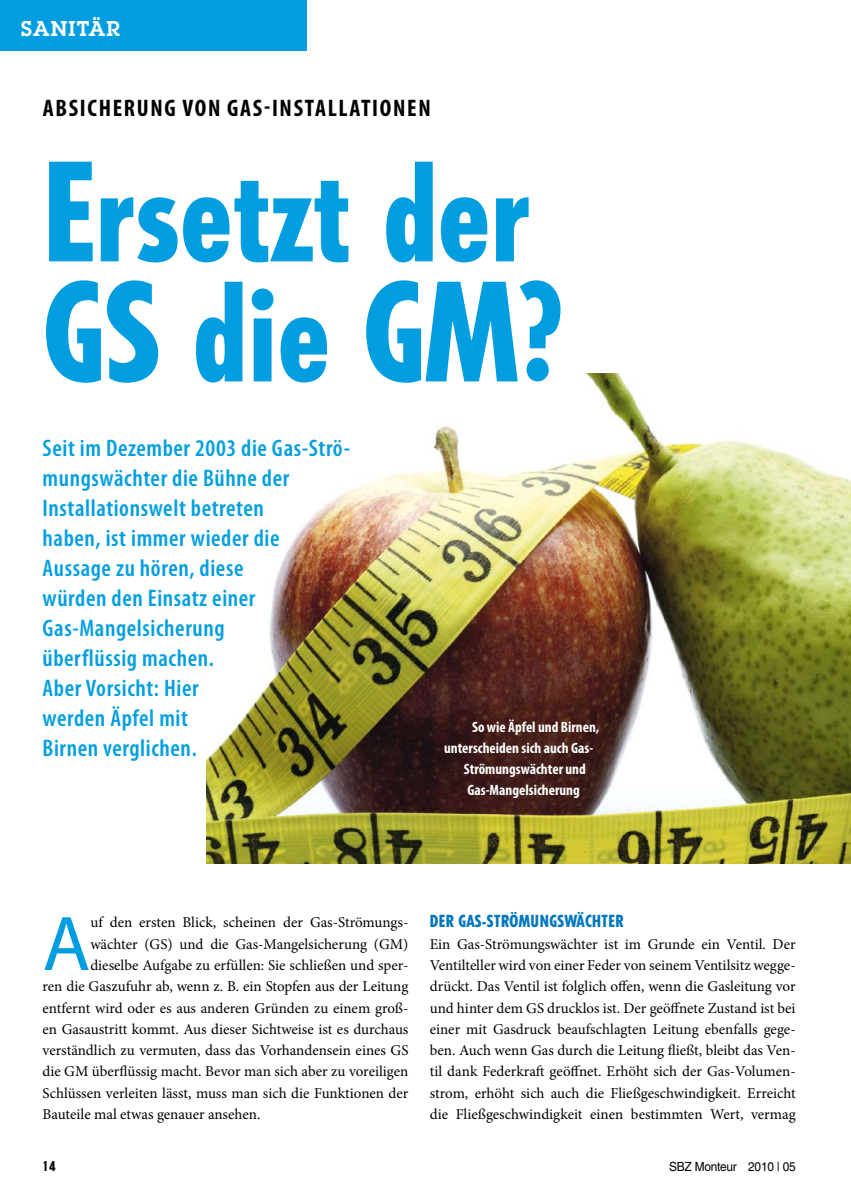
<style>
.page{position:relative;width:851px;height:1204px;background:#fff}
.page>*{position:absolute;margin:0;border:0;box-sizing:border-box;transform-origin:0 0}
.t1{font:800 condensed 135px/120px "Tempo Std";color:#009ee0}
.t2{font:78.15px "Myriad Pro";color:#009ee0}
.t3{font:600 condensed 24px/30px "Myriad Pro";letter-spacing:.025em;color:#009ee0}
.t4{font:700 condensed 24px "Myriad Pro";letter-spacing:.07em;color:#000}
.t5{font:600 21px "Lubalin Graph Std";letter-spacing:.05em;color:#fff}
.t6{font:800 condensed 16.5px "Tempo Std";letter-spacing:.03em;color:#0076bd}
.t7{font:15px/21.3px "Minion Pro";color:#000;text-align:justify}
.t8{font:700 condensed 15px "Myriad Pro";color:#fff}
.t9{font:800 condensed 13.5px "Tempo Std";color:#000}
.t10{font:12.6px "Helvetica LT Std";letter-spacing:-.02em;color:#000;scale:.94 1}
</style>
<div class="page">
<img style="left:206px;top:373px;width:644px;height:490px">
<div style="left:0;top:0;width:306px;height:51px;background:#009ee0"></div>
<h3 class="t5" style="left:21px;top:15px;width:100px">SANITÄR</h3>
<h3 class="t4" style="left:43px;top:93px;width:389px">Absicherung von Gas-Installationen</h3>
<h1 class="t1" style="left:43px;top:151px;width:521px">ERSETZT DER<br>GS DIE GM?</h1>
<p class="t3" style="left:43px;top:433px;width:309px">Seit im Dezember 2003 die Gas-Strö&shy;mungswächter die Bühne der<br>Installationswelt betreten<br>haben, ist immer wieder die<br>Aussage zu hören, diese<br>würden den Einsatz einer<br>Gas-Mangelsicherung<br>überflüssig machen.<br>Aber Vorsicht: Hier<br>werden Äpfel mit<br>Birnen verglichen.</p>
<p class="t8" style="left:472px;top:718px;width:129px">So wie Äpfel und Birnen,</p>
<p class="t8" style="left:444px;top:739px;width:151px">unterscheiden sich auch Gas-</p>
<p class="t8" style="left:463px;top:760px;width:124px">Strömungswächter und</p>
<p class="t8" style="left:467px;top:781px;width:114px">Gas-Mangelsicherung</p>
<h2 class="t2" style="left:43px;top:895px;width:49px">A</h2>
<p class="t7" style="left:90px;top:912px;width:319px">uf den ersten Blick, scheinen der Gas-Strömungs-</p>
<p class="t7" style="left:90px;top:933px;width:319px">wächter (GS) und die Gas-Mangelsicherung (GM)</p>
<p class="t7" style="left:90px;top:954px;width:319px">dieselbe Aufgabe zu erfüllen: Sie schließen und sper-</p>
<p class="t7" style="left:43px;top:975px;width:367px">ren die Gaszufuhr ab, wenn z. B. ein Stopfen aus der Leitung</p>
<p class="t7" style="left:43px;top:997px;width:367px">entfernt wird oder es aus anderen Gründen zu einem groß-</p>
<p class="t7" style="left:43px;top:1018px;width:367px">en Gasaustritt kommt. Aus dieser Sichtweise ist es durchaus</p>
<p class="t7" style="left:43px;top:1039px;width:367px">verständlich zu vermuten, dass das Vorhandensein eines GS</p>
<p class="t7" style="left:43px;top:1060px;width:367px">die GM überflüssig macht. Bevor man sich aber zu voreiligen</p>
<p class="t7" style="left:43px;top:1082px;width:367px">Schlüssen verleiten lässt, muss man sich die Funktionen der</p>
<p class="t7" style="left:43px;top:1103px;width:219px">Bauteile mal etwas genauer ansehen.</p>
<p class="t6" style="left:429px;top:911px;width:195px">DER GAS-STRÖMUNGSWÄCHTER</p>
<p class="t7" style="left:429px;top:933px;width:367px">Ein Gas-Strömungswächter ist im Grunde ein Ventil. Der Ventilteller wird von einer Feder von seinem Ventilsitz wegge&shy;drückt. Das Ventil ist folglich offen, wenn die Gasleitung vor und hinter dem GS drucklos ist. Der geöffnete Zustand ist bei einer mit Gasdruck beaufschlagten Leitung ebenfalls gege&shy;ben. Auch wenn Gas durch die Leitung fließt, bleibt das Ven&shy;til dank Federkraft geöffnet. Erhöht sich der Gas-Volumen&shy;strom, erhöht sich auch die Fließgeschwindigkeit. Erreicht die Fließgeschwindigkeit einen bestimmten Wert, vermag</p>
<p class="t9" style="left:43px;top:1157px;width:14px">14</p>
<p class="t10" style="left:669px;top:1158px;width:136px">SBZ Monteur 2010 | 05</p>
</div>
